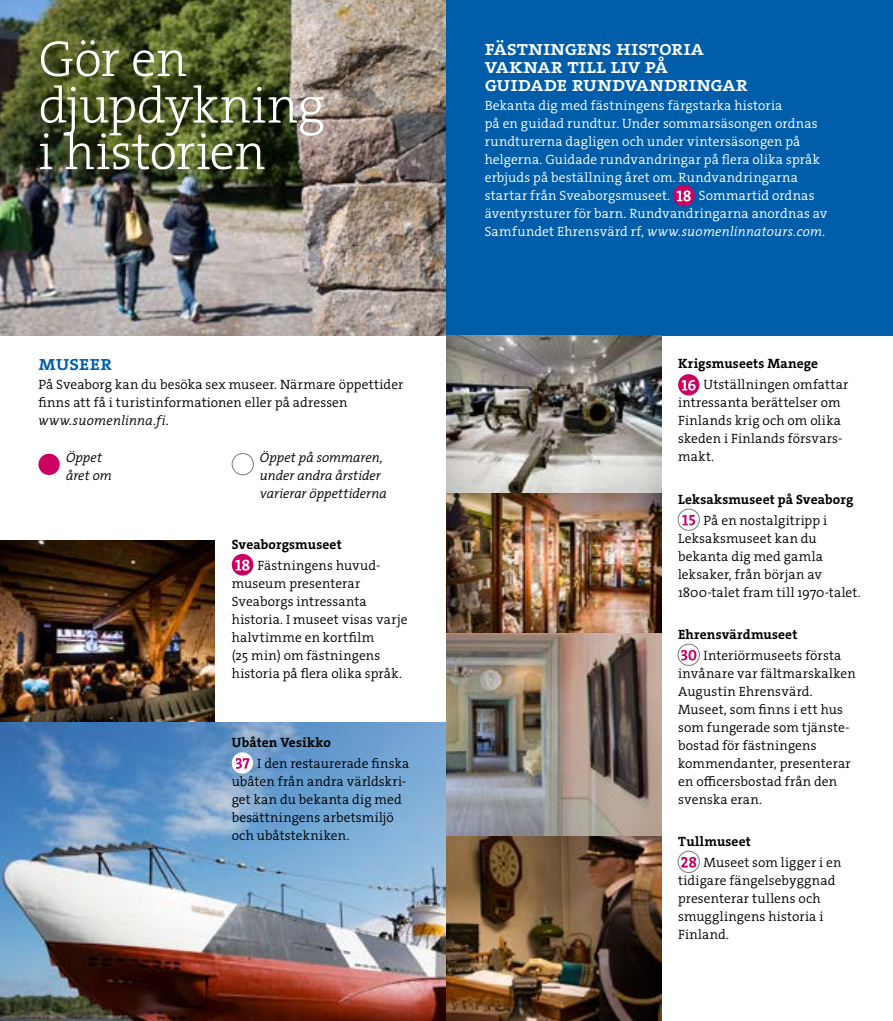
<style>
.page{position:relative;width:893px;height:1021px;background:#fff}
.page>*{position:absolute;margin:0;border:0;box-sizing:border-box;transform-origin:0 0}
.t1{font:300 51px/46.5px "The Serif W3";letter-spacing:-.01em;color:#fff}
.t2{font:600 21px/18px "The Serif W6";letter-spacing:-.005em;color:#fff}
.t3{font:600 21px "The Serif W6";letter-spacing:-.02em;color:#005da9}
.t4{font:300 13.5px/18px "The Serif W4";letter-spacing:.01em;color:#000}
.t5{font:300 13.5px/18px "The Serif W4";letter-spacing:.01em;color:#fff}
.t6{font:700 13.5px "The Serif W7";letter-spacing:.01em;color:#000}
.t7{font:italic 300 13.5px/18px "The Serif W4";color:#000}
.s1{font-style:italic}
</style>
<div class="page">
<img style="left:0;top:0;width:446px;height:335px">
<div style="left:446px;top:0;width:447px;height:335px;background:#005da9"></div>
<img style="left:0;top:540px;width:215px;height:182px">
<div style="left:673px;top:185px;width:22px;height:21px;background:#cb0061;border-radius:50%"></div>
<svg style="left:677px;top:190px;width:14px;height:11px"></svg>
<div style="left:678px;top:374px;width:21px;height:21px;background:#cb0061;border-radius:50%"></div>
<svg style="left:682px;top:380px;width:14px;height:10px"></svg>
<svg style="left:678px;top:509px;width:22px;height:21px"></svg>
<svg style="left:682px;top:515px;width:13px;height:10px"></svg>
<svg style="left:678px;top:644px;width:22px;height:21px"></svg>
<svg style="left:681px;top:650px;width:15px;height:10px"></svg>
<svg style="left:678px;top:851px;width:22px;height:21px"></svg>
<svg style="left:681px;top:856px;width:15px;height:11px"></svg>
<img style="left:0;top:722px;width:446px;height:298px">
<img style="left:446px;top:335px;width:215px;height:294px">
<img style="left:446px;top:629px;width:215px;height:391px">
<div style="left:232px;top:554px;width:21px;height:21px;background:#cb0061;border-radius:50%"></div>
<svg style="left:235px;top:559px;width:14px;height:11px"></svg>
<div style="left:232px;top:752px;width:21px;height:21px;background:#fff;border-radius:50%"></div>
<svg style="left:236px;top:758px;width:13px;height:10px"></svg>
<div style="left:38px;top:454px;width:22px;height:21px;background:#cb0061;border-radius:50%"></div>
<div style="left:232px;top:453px;width:22px;height:22px;background:#fff;border:1px solid #7c7b7b;border-radius:50%"></div>
<h1 class="t1" style="left:38px;top:36px;width:288px">Gör en djupdykning i historien</h1>
<h2 class="t3" style="left:38px;top:349px;width:75px">museer</h2>
<p class="t4" style="left:38px;top:376px;width:367px">På Sveaborg kan du besöka sex museer. Närmare öppettider finns att få i turistinformationen eller på adressen <span class="s1">www.suomenlinna.fi</span>.</p>
<p class="t7" style="left:66px;top:448px;width:47px">Öppet året om</p>
<p class="t7" style="left:260px;top:448px;width:129px">Öppet på sommaren, under andra årstider varierar öppettiderna</p>
<p class="t6" style="left:232px;top:535px;width:112px">Sveaborgsmuseet</p>
<p class="t4" style="left:232px;top:556px;width:177px;text-indent:26px">Fästningens huvud&shy;museum presenterar<br>Sveaborgs intressanta historia. I museet visas varje halvtimme en kortfilm<br>(25 min) om fästningens historia på flera olika språk.</p>
<p class="t6" style="left:232px;top:733px;width:101px">Ubåten Vesikko</p>
<p class="t4" style="left:232px;top:754px;width:179px;text-indent:26px">I den restaurerade finska ubåten från andra världskri&shy;get kan du bekanta dig med besättningens arbetsmiljö och ubåtstekniken.</p>
<h2 class="t2" style="left:485px;top:39px;width:265px">Fästningens historia vaknar till liv på guidade rundvandringar</h2>
<p class="t5" style="left:485px;top:97px;width:337px">Bekanta dig med fästningens färgstarka historia<br>på en guidad rundtur. Under sommarsäsongen ordnas rundturerna dagligen och under vintersäsongen på helgerna. Guidade rundvandringar på flera olika språk erbjuds på beställning året om. Rundvandringarna startar från Sveaborgsmuseet.</p>
<p class="t5" style="left:485px;top:187px;width:344px;text-indent:214px">Sommartid ordnas äventyrsturer för barn. Rundvandringarna anordnas av<br>Samfundet Ehrensvärd rf, <span class="s1">www.suomenlinnatours.com.</span></p>
<p class="t6" style="left:678px;top:355px;width:142px">Krigsmuseets Manege</p>
<p class="t4" style="left:678px;top:376px;width:172px;text-indent:26px">Utställningen omfattar intressanta berättelser om<br>Finlands krig och om olika skeden i Finlands försvars&shy;makt.</p>
<p class="t6" style="left:678px;top:490px;width:177px">Leksaksmuseet på Sveaborg</p>
<p class="t4" style="left:678px;top:511px;width:184px;text-indent:26px">På en nostalgitripp i<br>Leksaksmuseet kan du bekanta dig med gamla leksaker, från början av<br>1800-talet fram till 1970-talet.</p>
<p class="t6" style="left:678px;top:625px;width:121px">Ehrensvärdmuseet</p>
<p class="t4" style="left:678px;top:646px;width:179px;text-indent:26px">Interiörmuseets första invånare var fältmarskalken<br>Augustin Ehrensvärd.<br>Museet, som finns i ett hus som fungerade som tjänste&shy;bostad för fästningens kommendanter, presenterar en officersbostad från den svenska eran.</p>
<p class="t6" style="left:678px;top:832px;width:74px">Tullmuseet</p>
<p class="t4" style="left:678px;top:853px;width:165px;text-indent:26px">Museet som ligger i en tidigare fängelsebyggnad presenterar tullens och smugglingens historia i<br>Finland.</p>
</div>
